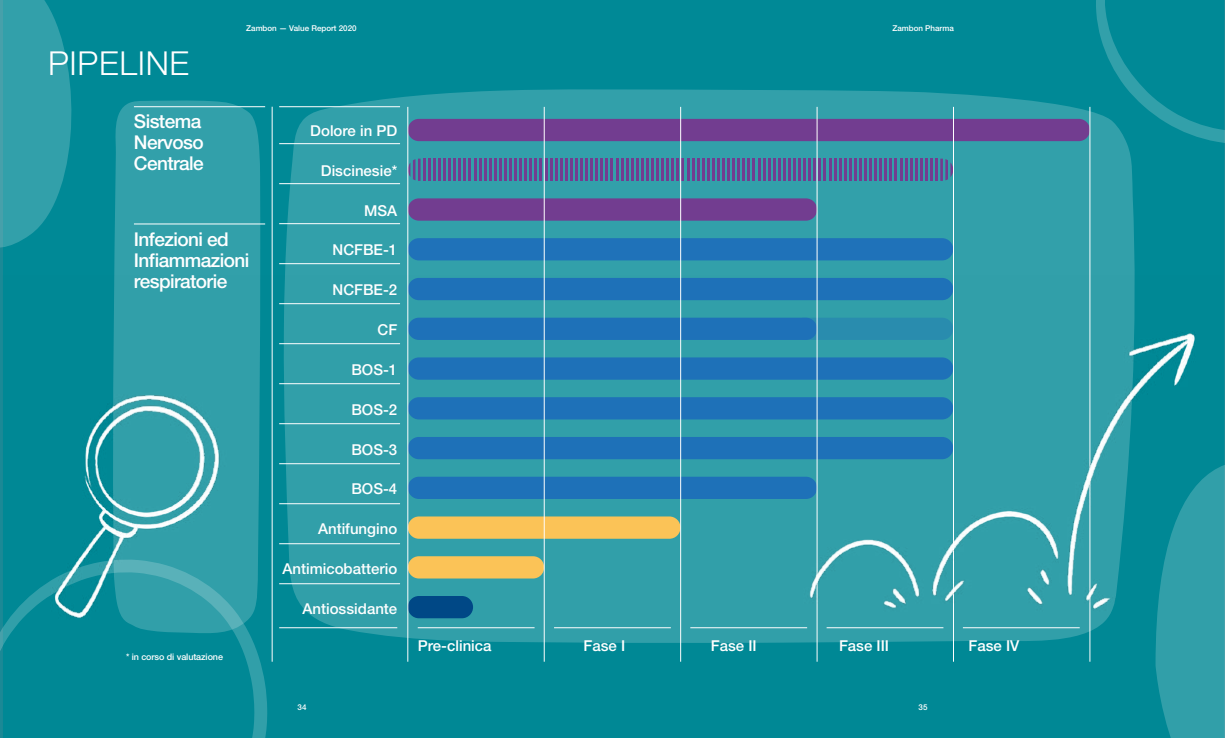
<style>
.page{position:relative;width:1225px;height:738px;background:#fff}
.page>*{position:absolute;margin:0;border:0;box-sizing:border-box;transform-origin:0 0}
.t1{font:300 33px "Helvetica Neue LT Std";letter-spacing:.02em;color:#fff}
.t2{font:500 19px/21px "Helvetica Neue LT Std";letter-spacing:-.03em;color:#fff}
.t3{font:500 15px "Helvetica Neue LT Std";color:#fff}
.t4{font:500 9px "Helvetica Neue LT Std";letter-spacing:-.01em;color:#fff}
.t5{font:500 8px "Helvetica Neue LT Std";color:#fff}
</style>
<div class="page">
<div style="left:3px;top:0;width:1220px;height:737px;background:#008996"></div>
<svg style="left:284px;top:89px;width:850px;height:187px;background:#319da8"></svg>
<div style="left:114px;top:100px;width:146px;height:176px;background:#32a0aa"></div>
<div style="left:408px;top:238px;width:545px;height:22px;background:#1f72b9;border-radius:11px"></div>
<div style="left:408px;top:119px;width:682px;height:22px;background:#723d90;border-radius:11px"></div>
<svg style="left:408px;top:158px;width:12px;height:24px"></svg>
<hr style="left:423px;top:158px;width:3px;height:23px;background:#723d90">
<hr style="left:428px;top:158px;width:3px;height:23px;background:#723d90">
<hr style="left:433px;top:158px;width:3px;height:23px;background:#723d90">
<hr style="left:438px;top:158px;width:3px;height:23px;background:#723d90">
<hr style="left:443px;top:158px;width:3px;height:23px;background:#723d90">
<hr style="left:448px;top:158px;width:3px;height:23px;background:#723d90">
<hr style="left:453px;top:158px;width:3px;height:23px;background:#723d90">
<hr style="left:458px;top:158px;width:3px;height:23px;background:#723d90">
<hr style="left:463px;top:158px;width:3px;height:23px;background:#723d90">
<hr style="left:469px;top:158px;width:2px;height:23px;background:#723d90">
<hr style="left:474px;top:158px;width:2px;height:23px;background:#723d90">
<hr style="left:479px;top:158px;width:2px;height:23px;background:#723d90">
<hr style="left:484px;top:158px;width:2px;height:23px;background:#723d90">
<hr style="left:489px;top:158px;width:2px;height:23px;background:#723d90">
<hr style="left:494px;top:158px;width:2px;height:23px;background:#723d90">
<hr style="left:499px;top:158px;width:3px;height:23px;background:#723d90">
<hr style="left:504px;top:158px;width:3px;height:23px;background:#723d90">
<hr style="left:509px;top:158px;width:3px;height:23px;background:#723d90">
<hr style="left:514px;top:158px;width:3px;height:23px;background:#723d90">
<hr style="left:519px;top:158px;width:3px;height:23px;background:#723d90">
<hr style="left:524px;top:158px;width:3px;height:23px;background:#723d90">
<hr style="left:529px;top:158px;width:3px;height:23px;background:#723d90">
<hr style="left:534px;top:158px;width:3px;height:23px;background:#723d90">
<hr style="left:539px;top:158px;width:3px;height:23px;background:#723d90">
<hr style="left:545px;top:158px;width:2px;height:23px;background:#723d90">
<hr style="left:550px;top:158px;width:2px;height:23px;background:#723d90">
<hr style="left:555px;top:158px;width:2px;height:23px;background:#723d90">
<hr style="left:560px;top:158px;width:2px;height:23px;background:#723d90">
<hr style="left:565px;top:158px;width:2px;height:23px;background:#723d90">
<hr style="left:570px;top:158px;width:3px;height:23px;background:#723d90">
<hr style="left:575px;top:158px;width:3px;height:23px;background:#723d90">
<hr style="left:580px;top:158px;width:3px;height:23px;background:#723d90">
<hr style="left:585px;top:158px;width:3px;height:23px;background:#723d90">
<hr style="left:590px;top:158px;width:3px;height:23px;background:#723d90">
<hr style="left:595px;top:158px;width:3px;height:23px;background:#723d90">
<hr style="left:600px;top:158px;width:3px;height:23px;background:#723d90">
<hr style="left:605px;top:158px;width:3px;height:23px;background:#723d90">
<hr style="left:610px;top:158px;width:3px;height:23px;background:#723d90">
<hr style="left:616px;top:158px;width:2px;height:23px;background:#723d90">
<hr style="left:621px;top:158px;width:2px;height:23px;background:#723d90">
<hr style="left:626px;top:158px;width:2px;height:23px;background:#723d90">
<hr style="left:631px;top:158px;width:2px;height:23px;background:#723d90">
<hr style="left:636px;top:158px;width:2px;height:23px;background:#723d90">
<hr style="left:641px;top:158px;width:2px;height:23px;background:#723d90">
<hr style="left:646px;top:158px;width:3px;height:23px;background:#723d90">
<hr style="left:651px;top:158px;width:3px;height:23px;background:#723d90">
<hr style="left:656px;top:158px;width:3px;height:23px;background:#723d90">
<hr style="left:661px;top:158px;width:3px;height:23px;background:#723d90">
<hr style="left:666px;top:158px;width:3px;height:23px;background:#723d90">
<hr style="left:671px;top:158px;width:3px;height:23px;background:#723d90">
<hr style="left:676px;top:158px;width:3px;height:23px;background:#723d90">
<hr style="left:681px;top:158px;width:3px;height:23px;background:#723d90">
<hr style="left:686px;top:158px;width:3px;height:23px;background:#723d90">
<hr style="left:692px;top:158px;width:2px;height:23px;background:#723d90">
<hr style="left:697px;top:158px;width:2px;height:23px;background:#723d90">
<hr style="left:702px;top:158px;width:2px;height:23px;background:#723d90">
<hr style="left:707px;top:158px;width:2px;height:23px;background:#723d90">
<hr style="left:712px;top:158px;width:2px;height:23px;background:#723d90">
<hr style="left:717px;top:158px;width:3px;height:23px;background:#723d90">
<hr style="left:722px;top:158px;width:3px;height:23px;background:#723d90">
<hr style="left:727px;top:158px;width:3px;height:23px;background:#723d90">
<hr style="left:732px;top:158px;width:3px;height:23px;background:#723d90">
<hr style="left:737px;top:158px;width:3px;height:23px;background:#723d90">
<hr style="left:742px;top:158px;width:3px;height:23px;background:#723d90">
<hr style="left:747px;top:158px;width:3px;height:23px;background:#723d90">
<hr style="left:752px;top:158px;width:3px;height:23px;background:#723d90">
<hr style="left:757px;top:158px;width:3px;height:23px;background:#723d90">
<hr style="left:763px;top:158px;width:2px;height:23px;background:#723d90">
<hr style="left:768px;top:158px;width:2px;height:23px;background:#723d90">
<hr style="left:773px;top:158px;width:2px;height:23px;background:#723d90">
<hr style="left:778px;top:158px;width:2px;height:23px;background:#723d90">
<hr style="left:783px;top:158px;width:2px;height:23px;background:#723d90">
<hr style="left:788px;top:158px;width:3px;height:23px;background:#723d90">
<hr style="left:793px;top:158px;width:3px;height:23px;background:#723d90">
<hr style="left:798px;top:158px;width:3px;height:23px;background:#723d90">
<hr style="left:803px;top:158px;width:3px;height:23px;background:#723d90">
<hr style="left:808px;top:158px;width:3px;height:23px;background:#723d90">
<hr style="left:813px;top:158px;width:3px;height:23px;background:#723d90">
<hr style="left:818px;top:158px;width:3px;height:23px;background:#723d90">
<hr style="left:823px;top:158px;width:3px;height:23px;background:#723d90">
<hr style="left:828px;top:158px;width:3px;height:23px;background:#723d90">
<hr style="left:834px;top:158px;width:2px;height:23px;background:#723d90">
<hr style="left:839px;top:158px;width:2px;height:23px;background:#723d90">
<hr style="left:844px;top:158px;width:2px;height:23px;background:#723d90">
<hr style="left:849px;top:158px;width:2px;height:23px;background:#723d90">
<hr style="left:854px;top:158px;width:2px;height:23px;background:#723d90">
<hr style="left:859px;top:158px;width:2px;height:23px;background:#723d90">
<hr style="left:864px;top:158px;width:3px;height:23px;background:#723d90">
<hr style="left:869px;top:158px;width:3px;height:23px;background:#723d90">
<hr style="left:874px;top:158px;width:3px;height:23px;background:#723d90">
<hr style="left:879px;top:158px;width:3px;height:23px;background:#723d90">
<hr style="left:884px;top:158px;width:3px;height:23px;background:#723d90">
<hr style="left:889px;top:158px;width:3px;height:23px;background:#723d90">
<hr style="left:894px;top:158px;width:3px;height:23px;background:#723d90">
<hr style="left:899px;top:158px;width:3px;height:23px;background:#723d90">
<hr style="left:904px;top:158px;width:3px;height:23px;background:#723d90">
<hr style="left:910px;top:158px;width:2px;height:23px;background:#723d90">
<hr style="left:915px;top:158px;width:2px;height:23px;background:#723d90">
<hr style="left:920px;top:158px;width:2px;height:23px;background:#723d90">
<hr style="left:925px;top:158px;width:2px;height:23px;background:#723d90">
<hr style="left:930px;top:158px;width:2px;height:23px;background:#723d90">
<hr style="left:935px;top:158px;width:3px;height:23px;background:#723d90">
<svg style="left:940px;top:158px;width:13px;height:24px"></svg>
<div style="left:408px;top:198px;width:409px;height:22px;background:#723d90;border-radius:11px"></div>
<hr style="left:134px;top:223px;width:131px;height:1px;background:#fff">
<hr style="left:134px;top:106px;width:131px;height:1px;background:#fff">
<hr style="left:279px;top:143px;width:121px;height:1px;background:#fff">
<hr style="left:279px;top:106px;width:121px;height:1px;background:#fff">
<hr style="left:279px;top:183px;width:121px;height:1px;background:#fff">
<hr style="left:279px;top:223px;width:121px;height:1px;background:#fff">
<hr style="left:279px;top:263px;width:121px;height:1px;background:#fff">
<hr style="left:544px;top:107px;width:1px;height:554px;background:#fff">
<hr style="left:407px;top:107px;width:1px;height:554px;background:#fff">
<hr style="left:272px;top:107px;width:1px;height:554px;background:#fff">
<hr style="left:680px;top:107px;width:1px;height:554px;background:#fff">
<hr style="left:817px;top:107px;width:1px;height:554px;background:#fff">
<hr style="left:953px;top:107px;width:1px;height:554px;background:#fff">
<hr style="left:1089px;top:107px;width:1px;height:554px;background:#fff">
<svg style="left:1222px;top:453px;width:3px;height:284px"></svg>
<svg style="left:0;top:0;width:72px;height:248px"></svg>
<svg style="left:1062px;top:0;width:163px;height:181px"></svg>
<img style="left:3px;top:276px;width:1219px;height:461px">
<h1 class="t1" style="left:48px;top:43px;width:142px">PIPELINE</h1>
<p class="t5" style="left:246px;top:23px;width:112px">Zambon — Value Report 2020</p>
<p class="t5" style="left:892px;top:23px;width:63px">Zambon Pharma</p>
<p class="t2" style="left:134px;top:110px;width:71px">Sistema<br>Nervoso<br>Centrale</p>
<p class="t2" style="left:134px;top:228px;width:117px">Infezioni ed<br>Infiammazioni respiratorie</p>
<p class="t4" style="left:126px;top:651px;width:98px">* in corso di valutazione</p>
<p class="t3" style="left:310px;top:121px;width:88px">Dolore in PD</p>
<p class="t3" style="left:321px;top:161px;width:78px">Discinesie*</p>
<p class="t3" style="left:364px;top:201px;width:35px">MSA</p>
<p class="t3" style="left:332px;top:241px;width:66px">NCFBE-1</p>
<p class="t3" style="left:332px;top:281px;width:66px">NCFBE-2</p>
<p class="t3" style="left:377px;top:320px;width:21px">CF</p>
<p class="t3" style="left:351px;top:360px;width:47px">BOS-1</p>
<p class="t3" style="left:351px;top:400px;width:47px">BOS-2</p>
<p class="t3" style="left:351px;top:440px;width:47px">BOS-3</p>
<p class="t3" style="left:351px;top:480px;width:47px">BOS-4</p>
<p class="t3" style="left:318px;top:519px;width:81px">Antifungino</p>
<p class="t3" style="left:282px;top:559px;width:116px">Antimicobatterio</p>
<p class="t3" style="left:302px;top:599px;width:96px">Antiossidante</p>
<p class="t3" style="left:418px;top:635px;width:75px">Pre-clinica</p>
<p class="t3" style="left:583px;top:635px;width:43px">Fase I</p>
<p class="t3" style="left:711px;top:635px;width:47px">Fase II</p>
<p class="t3" style="left:839px;top:635px;width:52px">Fase III</p>
<p class="t3" style="left:968px;top:635px;width:52px">Fase IV</p>
<p class="t5" style="left:297px;top:701px;width:10px">34</p>
<p class="t5" style="left:918px;top:701px;width:10px">35</p>
</div>
